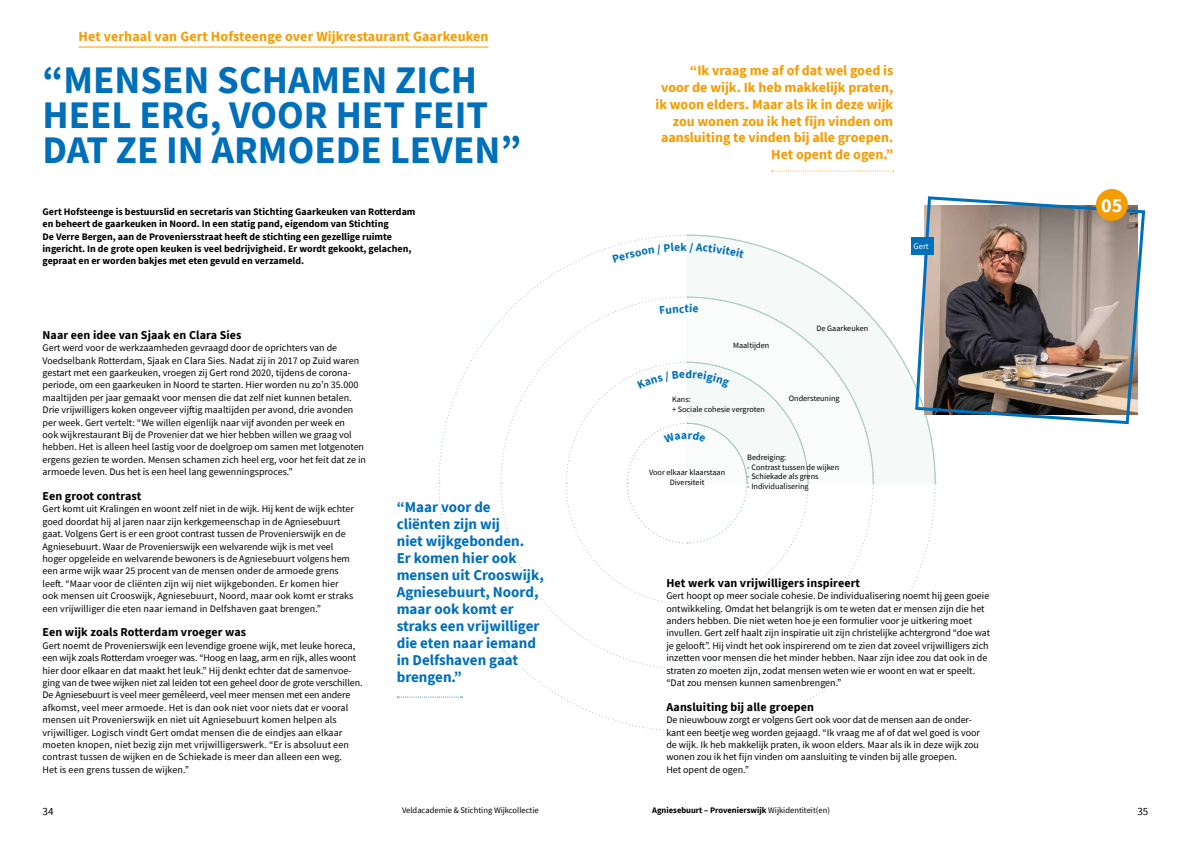
<style>
.page{position:relative;width:1191px;height:842px;background:#fff}
.page>*{position:absolute;margin:0;border:0;box-sizing:border-box;transform-origin:0 0}
.t1{font:700 39px/35px "Source Sans Pro";color:#006fb9}
.t2{font:700 20px "Source Sans Pro";color:#fff}
.t3{font:700 15px/17px "Source Sans Pro";color:#006fb9}
.t4{font:700 14px/16.8px "Source Sans Pro";color:#f59c00;text-align:right}
.t5{font:700 12px "Source Sans Pro";letter-spacing:.01em;color:#000}
.t6{font:700 11.6px "Source Sans Pro";color:#006fb9}
.t7{font:11px "Source Sans Pro";color:#000}
.t8{font:10px/12.4px "Source Sans Pro";color:#000}
.t9{font:700 10px/12.4px "Source Sans Pro";color:#000}
.t10{font:700 8.5px "Source Sans Pro";color:#000}
.t11{font:8.5px "Source Sans Pro";color:#000}
.t12{font:8.5px "Source Sans Pro";color:#fff}
.t13{font:8.2px/9.8px "Source Sans Pro";color:#000}
.s1{font-weight:400}
</style>
<div class="page">
<hr style="left:79px;top:47px;width:409px;height:1px;background:#f59c00">
<svg style="left:397px;top:696px;width:41px;height:1px"></svg>
<svg style="left:687px;top:234px;width:249px;height:247px"></svg>
<svg style="left:438px;top:486px;width:247px;height:246px"></svg>
<svg style="left:771px;top:171px;width:122px;height:1px"></svg>
<img style="left:913px;top:195px;width:233px;height:231px">
<div style="left:910px;top:238px;width:23px;height:17px;background:#006fb9"></div>
<div style="left:1096px;top:189px;width:31px;height:32px;background:#f59c00;border-radius:50%"></div>
<svg style="left:689px;top:243px;width:55px;height:15px"></svg>
<svg style="left:500px;top:296px;width:374px;height:374px"></svg>
<h3 class="t4" style="left:78px;top:28px;width:411px">Het verhaal van Gert Hofsteenge over Wijkrestaurant Gaarkeuken</h3>
<h1 class="t1" style="left:43px;top:62px;width:480px">“MENSEN SCHAMEN ZICH<br>HEEL ERG, VOOR HET FEIT<br>DAT ZE IN ARMOEDE LEVEN”</h1>
<p class="t9" style="left:43px;top:205px;width:374px">Gert Hofsteenge is bestuurslid en secretaris van Stichting Gaarkeuken van Rotterdam en beheert de gaarkeuken in Noord. In een statig pand, eigendom van Stichting<br>De Verre Bergen, aan de Proveniersstraat heeft de stichting een gezellige ruimte ingericht. In de grote open keuken is veel bedrijvigheid. Er wordt gekookt, gelachen, gepraat en er worden bakjes met eten gevuld en verzameld.</p>
<p class="t5" style="left:43px;top:327px;width:200px">Naar een idee van Sjaak en Clara Sies</p>
<p class="t8" style="left:43px;top:342px;width:325px">Gert werd voor de werkzaamheden gevraagd door de oprichters van de Voedselbank Rotterdam, Sjaak en Clara Sies. Nadat zij in 2017 op Zuid waren gestart met een gaarkeuken, vroegen zij Gert rond 2020, tijdens de corona&shy;periode, om een gaarkeuken in Noord te starten. Hier worden nu zo’n 35.000 maaltijden per jaar gemaakt voor mensen die dat zelf niet kunnen betalen.<br>Drie vrijwilligers koken ongeveer vijftig maaltijden per avond, drie avonden per week. Gert vertelt: “We willen eigenlijk naar vijf avonden per week en<br>ook wijkrestaurant Bij de Provenier dat we hier hebben willen we graag vol hebben. Het is alleen heel lastig voor de doelgroep om samen met lotgenoten ergens gezien te worden. Mensen schamen zich heel erg, voor het feit dat ze in armoede leven. Dus het is een heel lang gewenningsproces.”</p>
<p class="t5" style="left:43px;top:488px;width:100px">Een groot contrast</p>
<p class="t8" style="left:43px;top:503px;width:313px">Gert komt uit Kralingen en woont zelf niet in de wijk. Hij kent de wijk echter goed doordat hij al jaren naar zijn kerkgemeenschap in de Agniesebuurt gaat. Volgens Gert is er een groot contrast tussen de Provenierswijk en de Agniesebuurt. Waar de Provenierswijk een welvarende wijk is met veel hoger opgeleide en welvarende bewoners is de Agniesebuurt volgens hem een arme wijk waar 25 procent van de mensen onder de armoede grens leeft. “Maar voor de cliënten zijn wij niet wijkgebonden. Er komen hier ook mensen uit Crooswijk, Agniesebuurt, Noord, maar ook komt er straks een vrijwilliger die eten naar iemand in Delfshaven gaat brengen.”</p>
<p class="t5" style="left:43px;top:624px;width:205px">Een wijk zoals Rotterdam vroeger was</p>
<p class="t8" style="left:43px;top:639px;width:321px">Gert noemt de Provenierswijk een levendige groene wijk, met leuke horeca, een wijk zoals Rotterdam vroeger was. “Hoog en laag, arm en rijk, alles woont hier door elkaar en dat maakt het leuk.” Hij denkt echter dat de samenvoe&shy;ging van de twee wijken niet zal leiden tot een geheel door de grote verschillen.<br>De Agniesebuurt is veel meer gemêleerd, veel meer mensen met een andere afkomst, veel meer armoede. Het is dan ook niet voor niets dat er vooral mensen uit Provenierswijk en niet uit Agniesebuurt komen helpen als vrijwilliger. Logisch vindt Gert omdat mensen die de eindjes aan elkaar moeten knopen, niet bezig zijn met vrijwilligerswerk. “Er is absoluut een contrast tussen de wijken en de Schiekade is meer dan alleen een weg.<br>Het is een grens tussen de wijken.”</p>
<h3 class="t3" style="left:397px;top:499px;width:149px">“Maar voor de cliënten zijn wij<br>niet wijkgebonden.<br>Er komen hier ook mensen uit Crooswijk,<br>Agniesebuurt, Noord, maar ook komt er straks een vrijwilliger die eten naar iemand in Delfshaven gaat brengen.”</h3>
<h3 class="t4" style="left:655px;top:62px;width:239px">“Ik vraag me af of dat wel goed is<br>voor de wijk. Ik heb makkelijk praten, ik woon elders. Maar als ik in deze wijk zou wonen zou ik het fijn vinden om aansluiting te vinden bij alle groepen.<br>Het opent de ogen.”</h3>
<p class="t6" style="left:680px;top:239px;width:8px">k</p>
<p class="t6" style="left:684px;top:301px;width:6px">t</p>
<p class="t13" style="left:733px;top:341px;width:38px">Maaltijden</p>
<p class="t13" style="left:672px;top:394px;width:94px">Kans:<br>+ Sociale cohesie vergroten</p>
<p class="t13" style="left:816px;top:323px;width:53px">De Gaarkeuken</p>
<p class="t13" style="left:788px;top:393px;width:52px">Ondersteuning</p>
<p class="t13" style="left:649px;top:468px;width:78px;text-align:center">Voor elkaar klaarstaan<br>Diversiteit</p>
<p class="t13" style="left:747px;top:452px;width:41px">Bedreiging:</p>
<p class="t13" style="left:747px;top:462px;width:93px">- Contrast tussen de wijken</p>
<p class="t13" style="left:747px;top:472px;width:73px">- Schiekade als grens</p>
<p class="t13" style="left:747px;top:482px;width:63px">- Individualisering</p>
<p class="t12" style="left:913px;top:241px;width:17px">Gert</p>
<p class="t5" style="left:666px;top:575px;width:195px">Het werk van vrijwilligers inspireert</p>
<p class="t8" style="left:666px;top:590px;width:325px">Gert hoopt op meer sociale cohesie. De individualisering noemt hij geen goeie ontwikkeling. Omdat het belangrijk is om te weten dat er mensen zijn die het anders hebben. Die niet weten hoe je een formulier voor je uitkering moet invullen. Gert zelf haalt zijn inspiratie uit zijn christelijke achtergrond “doe wat je gelooft”. Hij vindt het ook inspirerend om te zien dat zoveel vrijwilligers zich inzetten voor mensen die het minder hebben. Naar zijn idee zou dat ook in de straten zo moeten zijn, zodat mensen weten wie er woont en wat er speelt. “Dat zou mensen kunnen samenbrengen.”</p>
<p class="t5" style="left:666px;top:699px;width:149px">Aansluiting bij alle groepen</p>
<p class="t8" style="left:666px;top:714px;width:315px">De nieuwbouw zorgt er volgens Gert ook voor dat de mensen aan de onder&shy;kant een beetje weg worden gejaagd. “Ik vraag me af of dat wel goed is voor de wijk. Ik heb makkelijk praten, ik woon elders. Maar als ik in deze wijk zou wonen zou ik het fijn vinden om aansluiting te vinden bij alle groepen.<br>Het opent de ogen.”</p>
<h2 class="t2" style="left:1101px;top:192px;width:23px">05</h2>
<p class="t7" style="left:43px;top:804px;width:12px">34</p>
<p class="t11" style="left:402px;top:804px;width:138px">Veldacademie &amp; Stichting Wijkcollectie</p>
<p class="t10" style="left:652px;top:804px;width:179px">Agniesebuurt – Provenierswijk <span class="s1">Wijkidentiteit(en)</span></p>
<p class="t7" style="left:1137px;top:804px;width:12px">35</p>
</div>
